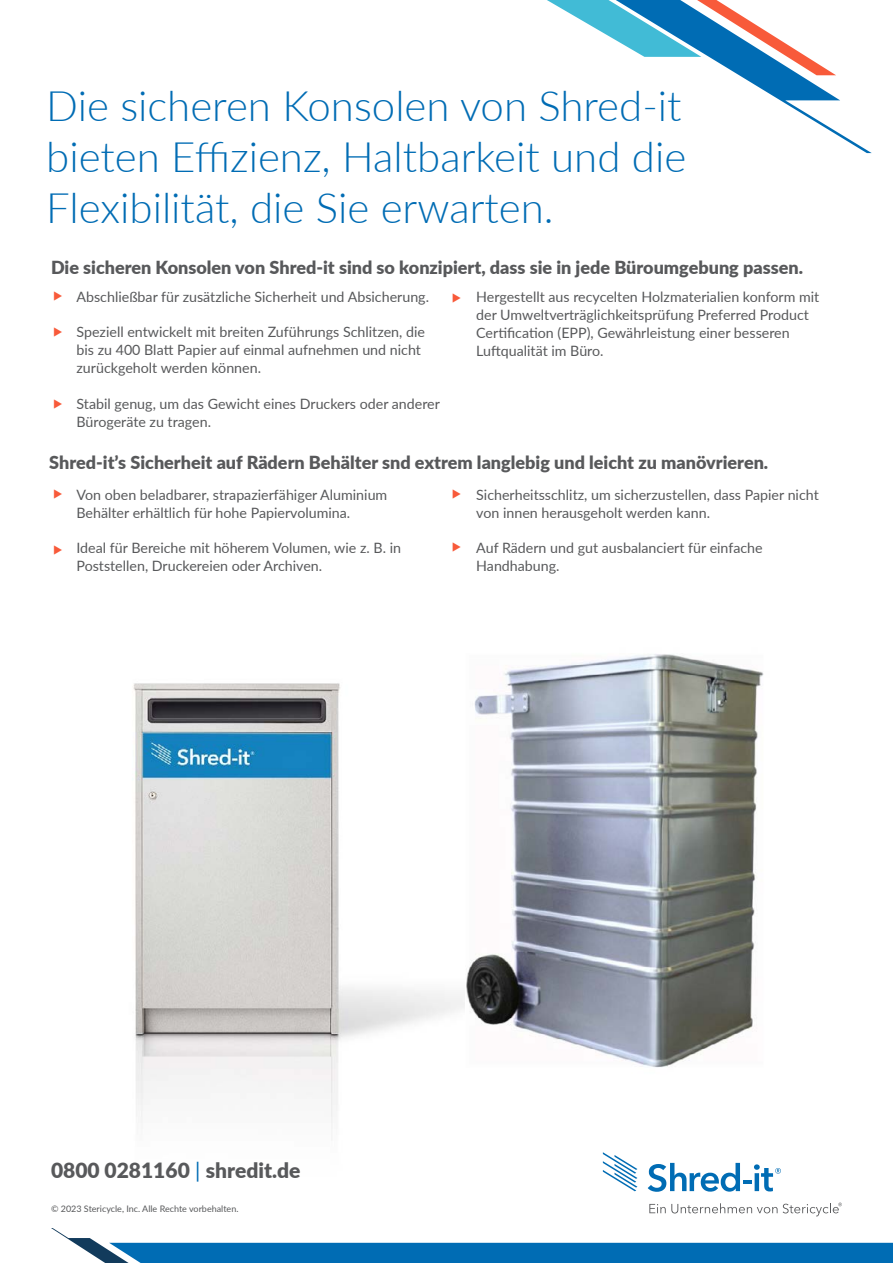
<style>
.page{position:relative;width:893px;height:1263px;background:#fff}
.page>*{position:absolute;margin:0;border:0;box-sizing:border-box;transform-origin:0 0}
.t1{font:300 42px/51px "Lato";color:#006cb4;text-align:justify}
.t2{font:900 21px "Lato";color:#58595b}
.t3{font:900 18px "Lato";color:#58595b}
.t4{font:14.25px/18px "Lato";color:#58595b}
.t5{font:9px "Lato";color:#58595b}
.s1{font-weight:400;color:#006cb4}
</style>
<div class="page">
<img style="left:133px;top:683px;width:332px;height:446px">
<img style="left:466px;top:654px;width:298px;height:414px">
<svg style="left:51px;top:1228px;width:842px;height:35px"></svg>
<svg style="left:603px;top:1152px;width:34px;height:39px"></svg>
<svg style="left:648px;top:1163px;width:133px;height:29px"></svg>
<svg style="left:649px;top:1203px;width:128px;height:10px"></svg>
<svg style="left:783px;top:1202px;width:59px;height:14px"></svg>
<svg style="left:547px;top:0;width:325px;height:153px"></svg>
<h1 class="t1" style="left:46px;top:79px;width:641px">Die sicheren Konsolen von Shred-it bieten Effizienz, Haltbarkeit und die Flexibilität, die Sie erwarten.</h1>
<p class="t3" style="left:51px;top:254px;width:753px">Die sicheren Konsolen von Shred-it sind so konzipiert, dass sie in jede Büroumgebung passen.</p>
<p class="t4" style="left:77px;top:287px;width:354px">Abschließbar für zusätzliche Sicherheit und Absicherung.</p>
<p class="t4" style="left:77px;top:322px;width:350px">Speziell entwickelt mit breiten Zuführungs Schlitzen, die bis zu 400 Blatt Papier auf einmal aufnehmen und nicht zurückgeholt werden können.</p>
<p class="t4" style="left:77px;top:394px;width:365px">Stabil genug, um das Gewicht eines Druckers oder anderer<br>Bürogeräte zu tragen.</p>
<p class="t4" style="left:476px;top:287px;width:345px">Hergestellt aus recycelten Holzmaterialien konform mit der Umweltverträglichkeitsprüfung Preferred Product Certification (EPP), Gewährleistung einer besseren Luftqualität im Büro.</p>
<p class="t3" style="left:49px;top:449px;width:720px">Shred-it’s Sicherheit auf Rädern Behälter snd extrem langlebig und leicht zu manövrieren.</p>
<p class="t4" style="left:77px;top:485px;width:312px">Von oben beladbarer, strapazierfähiger Aluminium<br>Behälter erhältlich für hohe Papiervolumina.</p>
<p class="t4" style="left:77px;top:538px;width:326px">Ideal für Bereiche mit höherem Volumen, wie z. B. in<br>Poststellen, Druckereien oder Archiven.</p>
<p class="t4" style="left:476px;top:485px;width:344px">Sicherheitsschlitz, um sicherzustellen, dass Papier nicht von innen herausgeholt werden kann.</p>
<p class="t4" style="left:476px;top:538px;width:288px">Auf Rädern und gut ausbalanciert für einfache<br>Handhabung.</p>
<h2 class="t2" style="left:51px;top:1154px;width:251px">0800 0281160 <span class="s1">|</span> shredit.de</h2>
<p class="t5" style="left:51px;top:1202px;width:189px">© 2023 Stericycle, Inc. Alle Rechte vorbehalten.</p>
</div>
